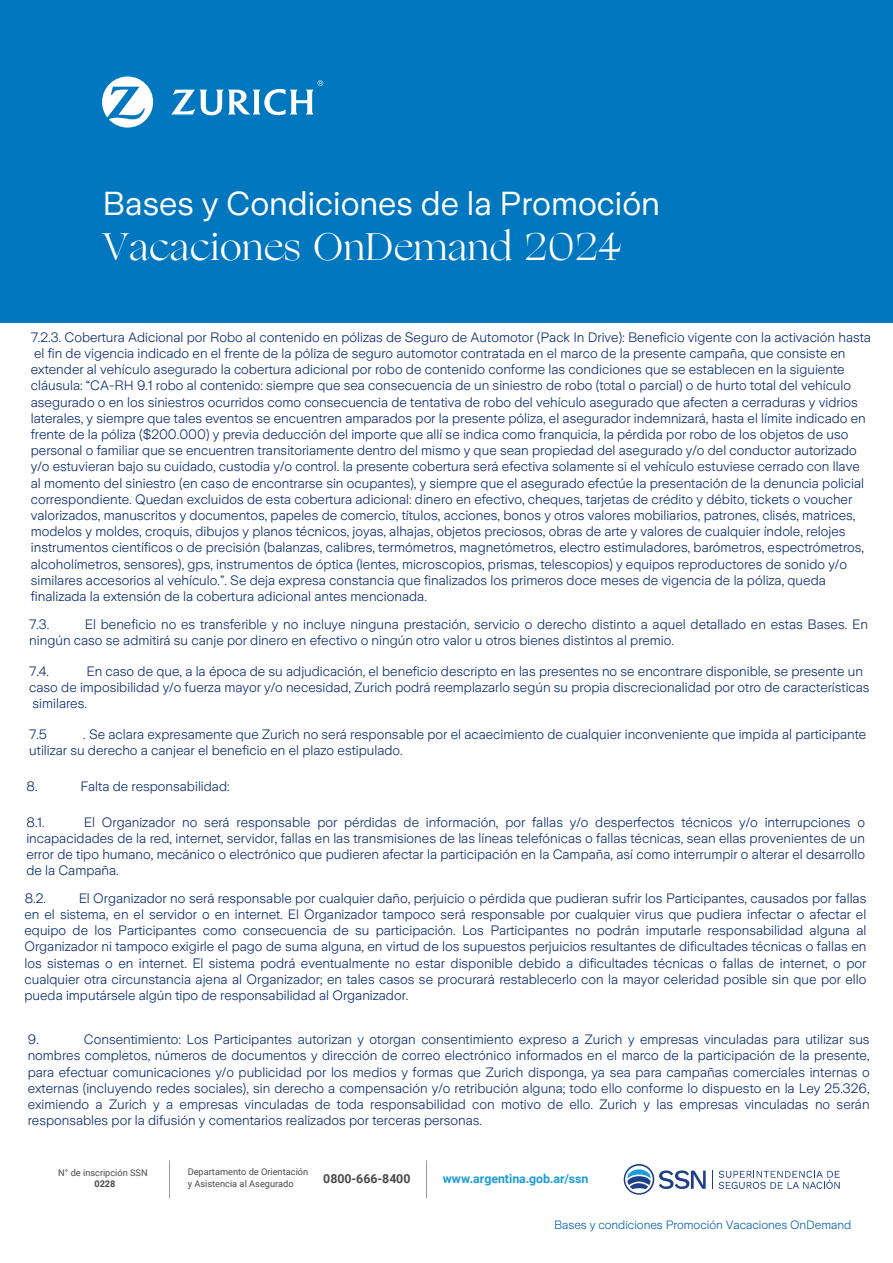
<style>
.page{position:relative;width:893px;height:1263px;background:#fff}
.page>*{position:absolute;margin:0;border:0;box-sizing:border-box;transform-origin:0 0}
.t1{font:37.95px "Ogg";letter-spacing:.01em;color:#fff}
.t2{font:33px "Zurich Sans";color:#fff}
.t3{font:300 13.5px/16.2px "Zurich Sans";color:#092a6d}
.t4{font:700 12.3px "Roboto";color:#1b9dd9}
.t5{font:700 12.3px "Roboto";color:#4b4a4a}
.t6{font:300 12px "Zurich Sans";letter-spacing:-.005em;color:#005cab}
.t7{font:9.3px/11.1px "Roboto";color:#4b4a4a}
.t8{font:700 9.3px "Roboto";color:#4b4a4a}
</style>
<div class="page">
<div style="left:0;top:0;width:893px;height:323px;background:#0077be"></div>
<svg style="left:102px;top:77px;width:51px;height:51px"></svg>
<svg style="left:171px;top:80px;width:152px;height:35px"></svg>
<hr style="left:169px;top:1160px;width:1px;height:38px;background:#4b4a4a">
<hr style="left:426px;top:1160px;width:1px;height:38px;background:#4b4a4a">
<svg style="left:712px;top:1170px;width:1px;height:19px"></svg>
<svg style="left:719px;top:1171px;width:121px;height:18px"></svg>
<svg style="left:624px;top:1164px;width:82px;height:31px"></svg>
<h2 class="t2" style="left:102px;top:186px;width:559px">Bases y Condiciones de la Promoción</h2>
<h1 class="t1" style="left:102px;top:222px;width:520px">Vacaciones OnDemand 2024</h1>
<p class="t3" style="left:31px;top:329px;width:842px">7.2.3. Cobertura Adicional por Robo al contenido en pólizas de Seguro de Automotor (Pack In Drive): Beneficio vigente con la activación hasta el fin de vigencia indicado en el frente de la póliza de seguro automotor contratada en el marco de la presente campaña, que consiste en extender al vehículo asegurado la cobertura adicional por robo de contenido conforme las condiciones que se establecen en la siguiente cláusula: “CA-RH 9.1 robo al contenido: siempre que sea consecuencia de un siniestro de robo (total o parcial) o de hurto total del vehículo asegurado o en los siniestros ocurridos como consecuencia de tentativa de robo del vehículo asegurado que afecten a cerraduras y vidrios laterales, y siempre que tales eventos se encuentren amparados por la presente póliza, el asegurador indemnizará, hasta el límite indicado en frente de la póliza ($200.000) y previa deducción del importe que allí se indica como franquicia, la pérdida por robo de los objetos de uso personal o familiar que se encuentren transitoriamente dentro del mismo y que sean propiedad del asegurado y/o del conductor autorizado y/o estuvieran bajo su cuidado, custodia y/o control. la presente cobertura será efectiva solamente si el vehículo estuviese cerrado con llave al momento del siniestro (en caso de encontrarse sin ocupantes), y siempre que el asegurado efectúe la presentación de la denuncia policial correspondiente. Quedan excluidos de esta cobertura adicional: dinero en efectivo, cheques, tarjetas de crédito y débito, tickets o voucher valorizados, manuscritos y documentos, papeles de comercio, títulos, acciones, bonos y otros valores mobiliarios, patrones, clisés, matrices, modelos y moldes, croquis, dibujos y planos técnicos, joyas, alhajas, objetos preciosos, obras de arte y valores de cualquier índole, relojes instrumentos científicos o de precisión (balanzas, calibres, termómetros, magnetómetros, electro estimuladores, barómetros, espectrómetros, alcoholímetros, sensores), gps, instrumentos de óptica (lentes, microscopios, prismas, telescopios) y equipos reproductores de sonido y/o similares accesorios al vehículo.”. Se deja expresa constancia que finalizados los primeros doce meses de vigencia de la póliza, queda finalizada la extensión de la cobertura adicional antes mencionada.</p>
<p class="t3" style="left:29px;top:616px;width:840px;text-indent:56px">El beneficio no es transferible y no incluye ninguna prestación, servicio o derecho distinto a aquel detallado en estas Bases. En ningún caso se admitirá su canje por dinero en efectivo o ningún otro valor u otros bienes distintos al premio.</p>
<p class="t3" style="left:29px;top:663px;width:21px">7.4.</p>
<p class="t3" style="left:29px;top:616px;width:22px">7.3.</p>
<p class="t3" style="left:29px;top:663px;width:842px;text-indent:57px">En caso de que, a la época de su adjudicación, el beneficio descripto en las presentes no se encontrare disponible, se presente un caso de imposibilidad y/o fuerza mayor y/o necesidad, Zurich podrá reemplazarlo según su propia discrecionalidad por otro de características similares.</p>
<p class="t3" style="left:29px;top:726px;width:839px;text-indent:54px">. Se aclara expresamente que Zurich no será responsable por el acaecimiento de cualquier inconveniente que impida al participante utilizar su derecho a canjear el beneficio en el plazo estipulado.</p>
<p class="t3" style="left:29px;top:726px;width:19px">7.5</p>
<p class="t3" style="left:27px;top:779px;width:13px">8.</p>
<p class="t3" style="left:80px;top:779px;width:151px">Falta de responsabilidad:</p>
<p class="t3" style="left:26px;top:814px;width:840px;text-align:justify;text-indent:58px">El Organizador no será responsable por pérdidas de información, por fallas y/o desperfectos técnicos y/o interrupciones o incapacidades de la red, internet, servidor, fallas en las transmisiones de las líneas telefónicas o fallas técnicas, sean ellas provenientes de un error de tipo humano, mecánico o electrónico que pudieren afectar la participación en la Campaña, así como interrumpir o alterar el desarrollo de la Campaña.</p>
<p class="t3" style="left:27px;top:814px;width:20px">8.1.</p>
<p class="t3" style="left:24px;top:890px;width:843px;text-align:justify;text-indent:54px">El Organizador no será responsable por cualquier daño, perjuicio o pérdida que pudieran sufrir los Participantes, causados por fallas en el sistema, en el servidor o en internet. El Organizador tampoco será responsable por cualquier virus que pudiera infectar o afectar el equipo de los Participantes como consecuencia de su participación. Los Participantes no podrán imputarle responsabilidad alguna al Organizador ni tampoco exigirle el pago de suma alguna, en virtud de los supuestos perjuicios resultantes de dificultades técnicas o fallas en los sistemas o en internet. El sistema podrá eventualmente no estar disponible debido a dificultades técnicas o fallas de internet, o por cualquier otra circunstancia ajena al Organizador; en tales casos se procurará restablecerlo con la mayor celeridad posible sin que por ello pueda imputársele algún tipo de responsabilidad al Organizador.</p>
<p class="t3" style="left:25px;top:890px;width:23px">8.2.</p>
<p class="t3" style="left:28px;top:1031px;width:843px;text-align:justify;text-indent:56px">Consentimiento: Los Participantes autorizan y otorgan consentimiento expreso a Zurich y empresas vinculadas para utilizar sus nombres completos, números de documentos y dirección de correo electrónico informados en el marco de la participación de la presente, para efectuar comunicaciones y/o publicidad por los medios y formas que Zurich disponga, ya sea para campañas comerciales internas o externas (incluyendo redes sociales), sin derecho a compensación y/o retribución alguna; todo ello conforme lo dispuesto en la Ley 25.326, eximiendo a Zurich y a empresas vinculadas de toda responsabilidad con motivo de ello. Zurich y las empresas vinculadas no serán responsables por la difusión y comentarios realizados por terceras personas.</p>
<p class="t3" style="left:28px;top:1031px;width:13px">9.</p>
<p class="t7" style="left:58px;top:1167px;width:91px">N° de inscripción SSN</p>
<p class="t8" style="left:94px;top:1177px;width:23px">0228</p>
<p class="t7" style="left:188px;top:1166px;width:122px">Departamento de Orientación y Asistencia al Asegurado</p>
<p class="t5" style="left:323px;top:1170px;width:89px">0800-666-8400</p>
<p class="t4" style="left:443px;top:1170px;width:147px">www.argentina.gob.ar/ssn</p>
<p class="t6" style="left:554px;top:1218px;width:299px">Bases y condiciones Promoción Vacaciones OnDemand</p>
</div>
